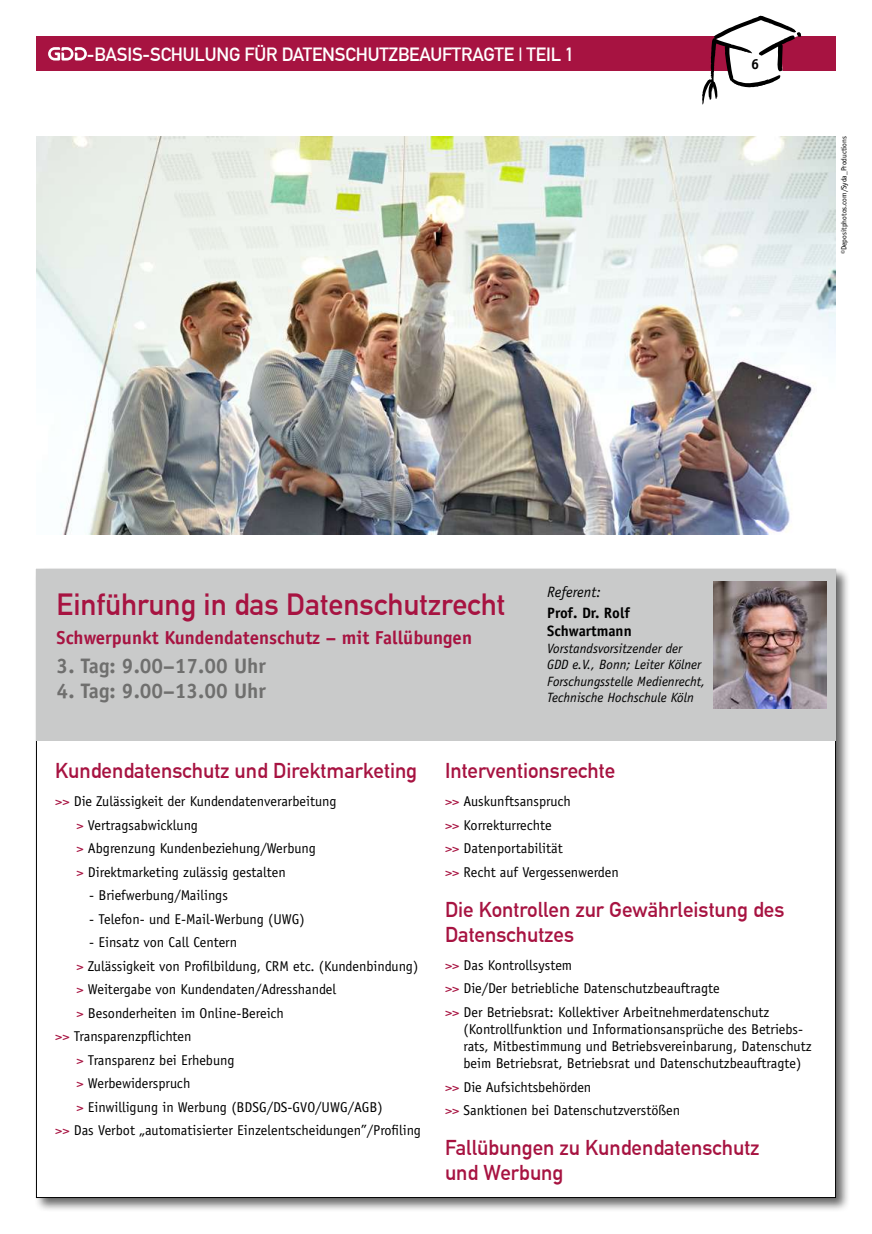
<style>
.page{position:relative;width:872px;height:1234px;background:#fff}
.page>*{position:absolute;margin:0;border:0;box-sizing:border-box;transform-origin:0 0}
.t1{font:700 30px "DIN Alternate";color:#a71341}
.t2{font:700 21px/25.2px "DIN Alternate";color:#a71341}
.t3{font:700 21px "Officina Sans Std";color:#6f6f6e}
.t4{font:700 18.75px "DIN Alternate";letter-spacing:-.01em;color:#fff}
.t5{font:700 18.75px "Officina Sans Std";color:#a71341}
.t6{font:700 15px/18px "Officina Sans Std";color:#000}
.t7{font:italic 15px "Officina Sans Std";color:#000}
.t8{font:700 14.55px "Officina Sans Std";color:#000}
.t9{font:14.25px/23.5px "Officina Sans Std";color:#000}
.t10{font:italic 13.5px/16.5px "Officina Sans Std";color:#000}
.t11{font:7.5px "Officina Sans Std";color:#000}
.s1{color:#a71341}
</style>
<div class="page">
<div style="left:36px;top:36px;width:800px;height:34px;background:#a71341"></div>
<svg style="left:702px;top:16px;width:99px;height:89px"></svg>
<svg style="left:48px;top:47px;width:39px;height:13px"></svg>
<div style="left:34px;top:567px;width:816px;height:644px;background:#000;opacity:.6"></div>
<div style="left:36px;top:569px;width:799px;height:628px;background:#fff"></div>
<div style="left:36px;top:569px;width:800px;height:171px;background:#c9caca"></div>
<img style="left:36px;top:136px;width:800px;height:398px">
<img style="left:713px;top:581px;width:113px;height:127px">
<h3 class="t4" style="left:87px;top:40px;width:489px">-BASIS-SCHULUNG FÜR DATENSCHUTZBEAUFTRAGTE | TEIL 1</h3>
<p class="t8" style="left:751px;top:55px;width:10px">6</p>
<p class="t11" style="left:839px;top:254px;width:120px;rotate:-90deg">©Depositphotos.com/Syda_Productions</p>
<h1 class="t1" style="left:57px;top:581px;width:450px">Einführung in das Datenschutzrecht</h1>
<h3 class="t5" style="left:57px;top:625px;width:417px">Schwerpunkt Kundendatenschutz – mit Fallübungen</h3>
<h2 class="t3" style="left:57px;top:652px;width:211px">3. Tag: 9.00–17.00 Uhr</h2>
<h2 class="t3" style="left:57px;top:678px;width:211px">4. Tag: 9.00–13.00 Uhr</h2>
<p class="t7" style="left:547px;top:583px;width:55px">Referent:</p>
<p class="t6" style="left:547px;top:604px;width:86px">Prof. Dr. Rolf<br>Schwartmann</p>
<p class="t10" style="left:547px;top:640px;width:159px">Vorstandsvorsitzender der<br>GDD e.V., Bonn; Leiter Kölner<br>Forschungsstelle Medienrecht,<br>Technische Hochschule Köln</p>
<h2 class="t2" style="left:55px;top:756px;width:363px">Kundendatenschutz und Direktmarketing</h2>
<p class="t9" style="left:77px;top:789px;width:261px;text-indent:-21px"><span class="s1">&gt;&gt;</span> Die Zulässigkeit der Kundendatenverarbeitung <span class="s1">&gt;</span> Vertragsabwicklung<br><span class="s1">&gt;</span> Abgrenzung Kundenbeziehung/Werbung<br><span class="s1">&gt;</span> Direktmarketing zulässig gestalten</p>
<p class="t9" style="left:89px;top:883px;width:140px">- Briefwerbung/Mailings</p>
<p class="t9" style="left:89px;top:906px;width:217px">- Telefon- und E-Mail-Werbung (UWG)</p>
<p class="t9" style="left:89px;top:930px;width:149px">- Einsatz von Call Centern</p>
<p class="t9" style="left:77px;top:953px;width:343px"><span class="s1">&gt;</span> Zulässigkeit von Profilbildung, CRM etc. (Kundenbindung)</p>
<p class="t9" style="left:77px;top:977px;width:261px"><span class="s1">&gt;</span> Weitergabe von Kundendaten/Adresshandel</p>
<p class="t9" style="left:77px;top:1000px;width:209px"><span class="s1">&gt;</span> Besonderheiten im Online-Bereich</p>
<p class="t9" style="left:55px;top:1024px;width:138px"><span class="s1">&gt;&gt;</span> Transparenzpflichten</p>
<p class="t9" style="left:77px;top:1047px;width:159px"><span class="s1">&gt;</span> Transparenz bei Erhebung</p>
<p class="t9" style="left:77px;top:1071px;width:115px"><span class="s1">&gt;</span> Werbewiderspruch</p>
<p class="t9" style="left:77px;top:1094px;width:307px"><span class="s1">&gt;</span> Einwilligung in Werbung (BDSG/DS-GVO/UWG/AGB)</p>
<p class="t9" style="left:55px;top:1118px;width:367px"><span class="s1">&gt;&gt;</span> Das Verbot „automatisierter Einzelentscheidungen”/Profiling</p>
<h2 class="t2" style="left:445px;top:756px;width:172px">Interventionsrechte</h2>
<p class="t9" style="left:445px;top:789px;width:175px"><span class="s1">&gt;&gt;</span> Auskunftsanspruch<br><span class="s1">&gt;&gt;</span> Korrekturrechte<br><span class="s1">&gt;&gt;</span> Datenportabilität<br><span class="s1">&gt;&gt;</span> Recht auf Vergessenwerden</p>
<h2 class="t2" style="left:445px;top:895px;width:341px">Die Kontrollen zur Gewährleistung des<br>Datenschutzes</h2>
<p class="t9" style="left:445px;top:952px;width:326px"><span class="s1">&gt;&gt;</span> Das Kontrollsystem<br><span class="s1">&gt;&gt;</span> Die/Der betriebliche Datenschutzbeauftragte<br><span class="s1">&gt;&gt;</span> Der Betriebsrat: Kollektiver Arbeitnehmerdatenschutz</p>
<p class="t9" style="left:463px;top:1020px;width:349px;line-height:17.1px">(Kontrollfunktion und Informationsansprüche des Betriebs&shy;rats, Mitbestimmung und Betriebsvereinbarung, Datenschutz beim Betriebsrat, Betriebsrat und Datenschutzbeauftragte)</p>
<p class="t9" style="left:445px;top:1074px;width:237px"><span class="s1">&gt;&gt;</span> Die Aufsichtsbehörden<br><span class="s1">&gt;&gt;</span> Sanktionen bei Datenschutzverstößen</p>
<h2 class="t2" style="left:445px;top:1133px;width:316px">Fallübungen zu Kundendatenschutz und Werbung</h2>
</div>
